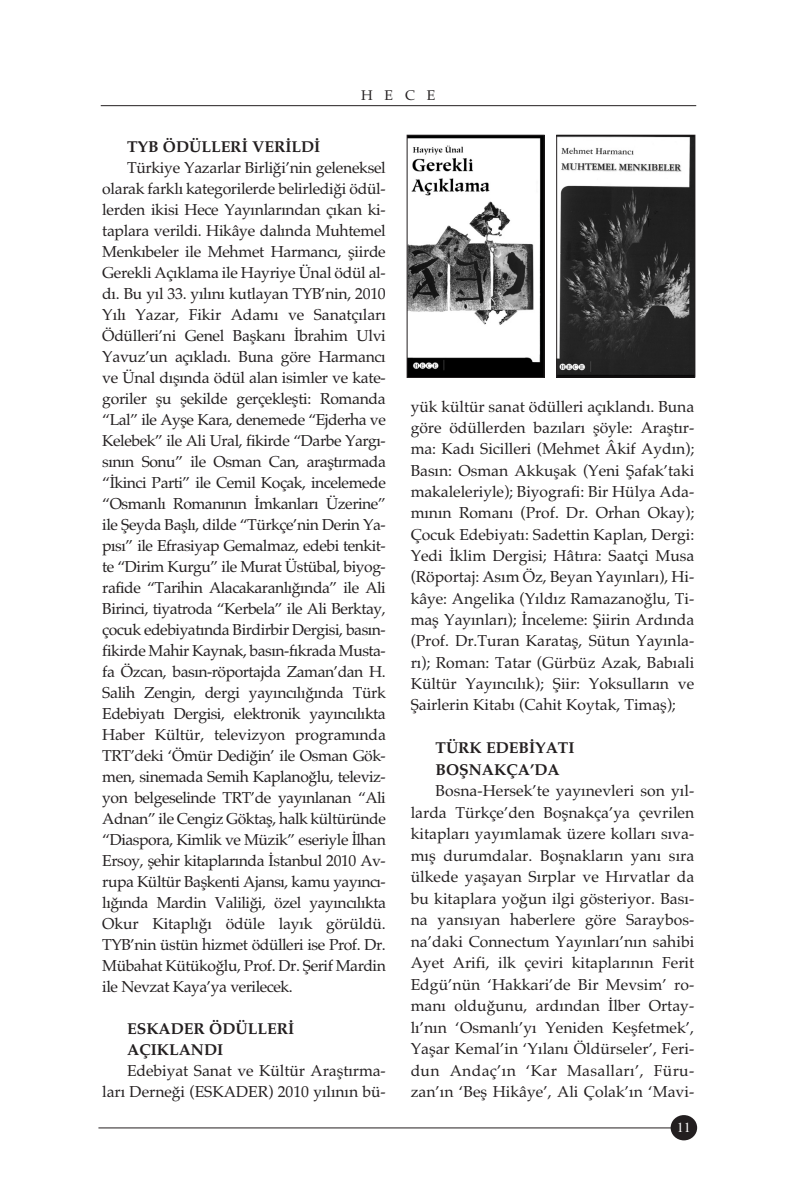
<style>
.page{position:relative;width:794px;height:1191px;background:#fff}
.page>*{position:absolute;margin:0;border:0;box-sizing:border-box;transform-origin:0 0}
.t1{font:15.75px/21px "Palatino";letter-spacing:-.005em;color:#231f20;text-align:justify}
.t2{font:700 15.75px/21px "Palatino";color:#231f20}
.t3{font:14px "Palatino";color:#231f20}
.t4{font:14px "Times Tr Roman";color:#fff}
</style>
<div class="page">
<hr style="left:101px;top:105px;width:595px;height:1px;background:#231f20">
<hr style="left:98px;top:1127px;width:574px;height:1px;background:#231f20">
<div style="left:670px;top:1115px;width:27px;height:25px;background:#231f20;border-radius:50%"></div>
<img style="left:409px;top:137px;width:133px;height:239px">
<div style="left:407px;top:135px;width:137px;height:243px;border:1px solid #231f20"></div>
<img style="left:558px;top:137px;width:135px;height:238px">
<div style="left:556px;top:135px;width:139px;height:242px;border:1px solid #231f20"></div>
<p class="t3" style="left:361px;top:90px;width:76px">HECE</p>
<p class="t2" style="left:127px;top:138px;width:195px">TYB ÖDÜLLER‹ VER‹LD‹</p>
<p class="t1" style="left:102px;top:159px;width:285px;text-indent:25px">Türkiye Yazarlar Birli¤i’nin geleneksel olarak farkl› kategorilerde belirledi¤i ödül&shy;lerden ikisi Hece Yay›nlar›ndan ç›kan ki&shy;taplara verildi. Hikâye dal›nda Muhtemel Menk›beler ile Mehmet Harmanc›, fliirde Gerekli Aç›klama ile Hayriye Ünal ödül al&shy;d›. Bu y›l 33. y›l›n› kutlayan TYB’nin, 2010<br>Y›l› Yazar, Fikir Adam› ve Sanatç›lar› Ödülleri’ni Genel Baflkan› ‹brahim Ulvi Yavuz’un aç›klad›. Buna göre Harmanc› ve Ünal d›fl›nda ödül alan isimler ve kate&shy;goriler flu flekilde gerçekleflti: Romanda “Lal” ile Ayfle Kara, denemede “Ejderha ve Kelebek” ile Ali Ural, fikirde “Darbe Yarg›- s›n›n Sonu” ile Osman Can, araflt›rmada “‹kinci Parti” ile Cemil Koçak, incelemede “Osmanl› Roman›n›n ‹mkanlar› Üzerine” ile fieyda Bafll›, dilde “Türkçe’nin Derin Ya&shy;p›s›” ile Efrasiyap Gemalmaz, edebi tenkit&shy;te “Dirim Kurgu” ile Murat Üstübal, biyog&shy;rafide “Tarihin Alacakaranl›¤›nda” ile Ali Birinci, tiyatroda “Kerbela” ile Ali Berktay, çocuk edebiyat›nda Birdirbir Dergisi, bas›n&shy;fikirde Mahir Kaynak, bas›n-f›krada Musta&shy;fa Özcan, bas›n-röportajda Zaman’dan H.<br>Salih Zengin, dergi yay›nc›l›¤›nda Türk Edebiyat› Dergisi, elektronik yay›nc›l›kta Haber Kültür, televizyon program›nda TRT’deki ‘Ömür Dedi¤in’ ile Osman Gök&shy;men, sinemada Semih Kaplano¤lu, televiz&shy;yon belgeselinde TRT’de yay›nlanan “Ali Adnan” ile Cengiz Göktafl, halk kültüründe “Diaspora, Kimlik ve Müzik” eseriyle ‹lhan Ersoy, flehir kitaplar›nda ‹stanbul 2010 Av&shy;rupa Kültür Baflkenti Ajans›, kamu yay›nc›- l›¤›nda Mardin Valili¤i, özel yay›nc›l›kta Okur Kitapl›¤› ödüle lay›k görüldü.<br>TYB’nin üstün hizmet ödülleri ise Prof. Dr.<br>Mübahat Kütüko¤lu, Prof. Dr. fierif Mardin ile Nevzat Kaya’ya verilecek.</p>
<p class="t2" style="left:127px;top:1020px;width:169px">ESKADER ÖDÜLLER‹<br>AÇIKLANDI</p>
<p class="t1" style="left:102px;top:1062px;width:285px;text-align:right">Edebiyat Sanat ve Kültür Araflt›rma&shy;lar› Derne¤i (ESKADER) 2010 y›l›n›n bü-</p>
<p class="t1" style="left:411px;top:397px;width:285px">yük kültür sanat ödülleri aç›kland›. Buna göre ödüllerden baz›lar› flöyle: Araflt›r&shy;ma: Kad› Sicilleri (Mehmet Âkif Ayd›n); Bas›n: Osman Akkuflak (Yeni fiafak’taki makaleleriyle); Biyografi: Bir Hülya Ada&shy;m›n›n Roman› (Prof. Dr. Orhan Okay); Çocuk Edebiyat›: Sadettin Kaplan, Dergi:<br>Yedi ‹klim Dergisi; Hât›ra: Saatçi Musa (Röportaj: As›m Öz, Beyan Yay›nlar›), Hi&shy;kâye: Angelika (Y›ld›z Ramazano¤lu, Ti&shy;mafl Yay›nlar›); ‹nceleme: fiiirin Ard›nda (Prof. Dr.Turan Karatafl, Sütun Yay›nla&shy;r›); Roman: Tatar (Gürbüz Azak, Bab›ali Kültür Yay›nc›l›k); fiiir: Yoksullar›n ve fiairlerin Kitab› (Cahit Koytak, Timafl);</p>
<p class="t2" style="left:435px;top:739px;width:141px;line-height:21.5px">TÜRK EDEB‹YATI<br>BOfiNAKÇA’DA</p>
<p class="t1" style="left:411px;top:782px;width:285px;line-height:21.5px;text-indent:25px">Bosna-Hersek’te yay›nevleri son y›l&shy;larda Türkçe’den Boflnakça’ya çevrilen kitaplar› yay›mlamak üzere kollar› s›va&shy;m›fl durumdalar. Boflnaklar›n yan› s›ra ülkede yaflayan S›rplar ve H›rvatlar da bu kitaplara yo¤un ilgi gösteriyor. Bas›- na yans›yan haberlere göre Saraybos&shy;na’daki Connectum Yay›nlar›’n›n sahibi Ayet Arifi, ilk çeviri kitaplar›n›n Ferit Edgü’nün ‘Hakkari’de Bir Mevsim’ ro&shy;man› oldu¤unu, ard›ndan ‹lber Ortay&shy;l›’n›n ‘Osmanl›’y› Yeniden Keflfetmek’, Yaflar Kemal’in ‘Y›lan› Öldürseler’, Feri&shy;dun Andaç’›n ‘Kar Masallar›’, Füru&shy;zan’›n ‘Befl Hikâye’, Ali Çolak’›n ‘Mavi-</p>
<p class="t4" style="left:677px;top:1122px;width:15px">11</p>
</div>
